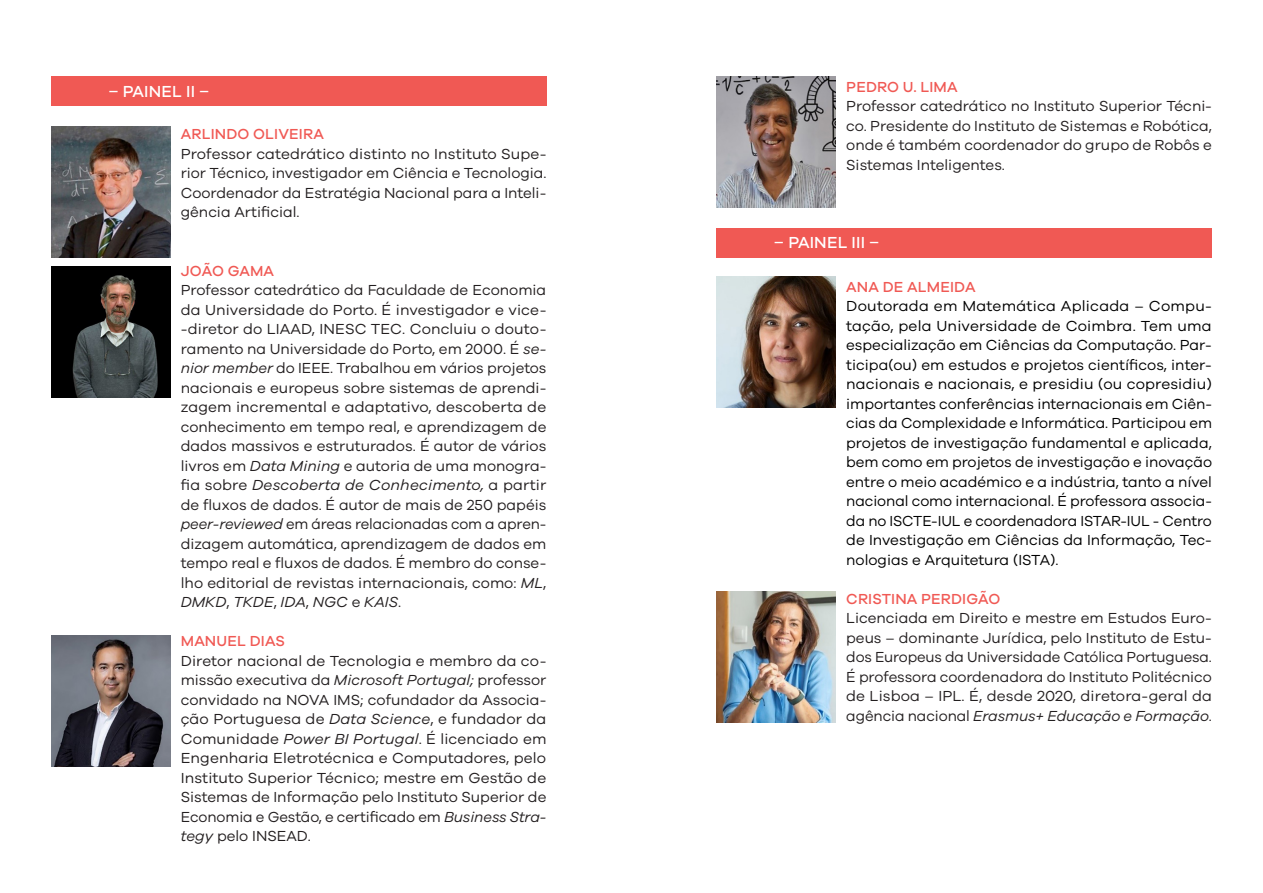
<style>
.page{position:relative;width:1263px;height:893px;background:#fff}
.page>*{position:absolute;margin:0;border:0;box-sizing:border-box;transform-origin:0 0}
.t1{font:500 16.5px "Galano Grotesque";letter-spacing:.01em;color:#fff}
.t2{font:15px/19.5px "Galano Grotesque";color:#231f20;text-align:justify}
.t3{font:15px/19.5px "Galano Grotesque";color:#000;text-align:justify}
.t4{font:500 15px "Galano Grotesque";letter-spacing:.01em;color:#f05954}
.s1{font-style:italic}
</style>
<div class="page">
<img style="left:51px;top:126px;width:119px;height:131px">
<img style="left:51px;top:266px;width:119px;height:131px">
<img style="left:51px;top:636px;width:119px;height:131px">
<img style="left:716px;top:77px;width:120px;height:131px">
<div style="left:51px;top:77px;width:495px;height:29px;background:#f05954"></div>
<img style="left:716px;top:277px;width:120px;height:131px">
<img style="left:716px;top:592px;width:120px;height:131px">
<div style="left:716px;top:228px;width:496px;height:30px;background:#f05954"></div>
<p class="t1" style="left:108px;top:81px;width:102px">– PAINEL II –</p>
<p class="t4" style="left:846px;top:77px;width:113px">PEDRO U. LIMA</p>
<p class="t2" style="left:846px;top:96px;width:367px">Professor catedrático no Instituto Superior Técni&shy;co. Presidente do Instituto de Sistemas e Robótica, onde é também coordenador do grupo de Robôs e Sistemas Inteligentes.</p>
<p class="t4" style="left:181px;top:125px;width:145px">ARLINDO OLIVEIRA</p>
<p class="t2" style="left:181px;top:144px;width:367px">Professor catedrático distinto no Instituto Supe&shy;rior Técnico, investigador em Ciência e Tecnologia.<br>Coordenador da Estratégia Nacional para a Inteli&shy;gência Artificial.</p>
<p class="t4" style="left:181px;top:262px;width:95px">JOÃO GAMA</p>
<p class="t2" style="left:181px;top:280px;width:367px">Professor catedrático da Faculdade de Economia da Universidade do Porto. É investigador e vice--diretor do LIAAD, INESC TEC. Concluiu o douto&shy;ramento na Universidade do Porto, em 2000. É <span class="s1">se&shy;nior member</span> do IEEE. Trabalhou em vários projetos nacionais e europeus sobre sistemas de aprendi&shy;zagem incremental e adaptativo, descoberta de conhecimento em tempo real, e aprendizagem de dados massivos e estruturados. É autor de vários livros em <span class="s1">Data Mining</span> e autoria de uma monogra&shy;fia sobre <span class="s1">Descoberta de Conhecimento,</span> a partir de fluxos de dados. É autor de mais de 250 papéis <span class="s1">peer-reviewed</span> em áreas relacionadas com a apren&shy;dizagem automática, aprendizagem de dados em tempo real e fluxos de dados. É membro do conse&shy;lho editorial de revistas internacionais, como: <span class="s1">ML</span>, <span class="s1">DMKD</span>, <span class="s1">TKDE</span>, <span class="s1">IDA</span>, <span class="s1">NGC</span> e <span class="s1">KAIS</span>.</p>
<p class="t4" style="left:181px;top:632px;width:106px">MANUEL DIAS</p>
<p class="t2" style="left:181px;top:651px;width:367px">Diretor nacional de Tecnologia e membro da co&shy;missão executiva da <span class="s1">Microsoft Portugal;</span> professor convidado na NOVA IMS; cofundador da Associa&shy;ção Portuguesa de <span class="s1">Data Science</span>, e fundador da Comunidade <span class="s1">Power BI Portugal</span>. É licenciado em Engenharia Eletrotécnica e Computadores, pelo Instituto Superior Técnico; mestre em Gestão de Sistemas de Informação pelo Instituto Superior de Economia e Gestão, e certificado em <span class="s1">Business Stra&shy;tegy</span> pelo INSEAD.</p>
<p class="t1" style="left:774px;top:233px;width:107px">– PAINEL III –</p>
<p class="t4" style="left:846px;top:278px;width:131px">ANA DE ALMEIDA</p>
<p class="t3" style="left:846px;top:296px;width:367px">Doutorada em Matemática Aplicada – Compu&shy;tação, pela Universidade de Coimbra. Tem uma especialização em Ciências da Computação. Par&shy;ticipa(ou) em estudos e projetos científicos, inter&shy;nacionais e nacionais, e presidiu (ou copresidiu) importantes conferências internacionais em Ciên&shy;cias da Complexidade e Informática. Participou em projetos de investigação fundamental e aplicada, bem como em projetos de investigação e inovação entre o meio académico e a indústria, tanto a nível nacional como internacional. É professora associa&shy;da no ISCTE-IUL e coordenadora ISTAR-IUL - Centro de Investigação em Ciências da Informação, Tec&shy;nologias e Arquitetura (ISTA).</p>
<p class="t4" style="left:846px;top:590px;width:155px">CRISTINA PERDIGÃO</p>
<p class="t2" style="left:846px;top:608px;width:367px">Licenciada em Direito e mestre em Estudos Euro&shy;peus – dominante Jurídica, pelo Instituto de Estu&shy;dos Europeus da Universidade Católica Portuguesa.<br>É professora coordenadora do Instituto Politécnico de Lisboa – IPL. É, desde 2020, diretora-geral da agência nacional <span class="s1">Erasmus+ Educação e Formação</span>.</p>
</div>
